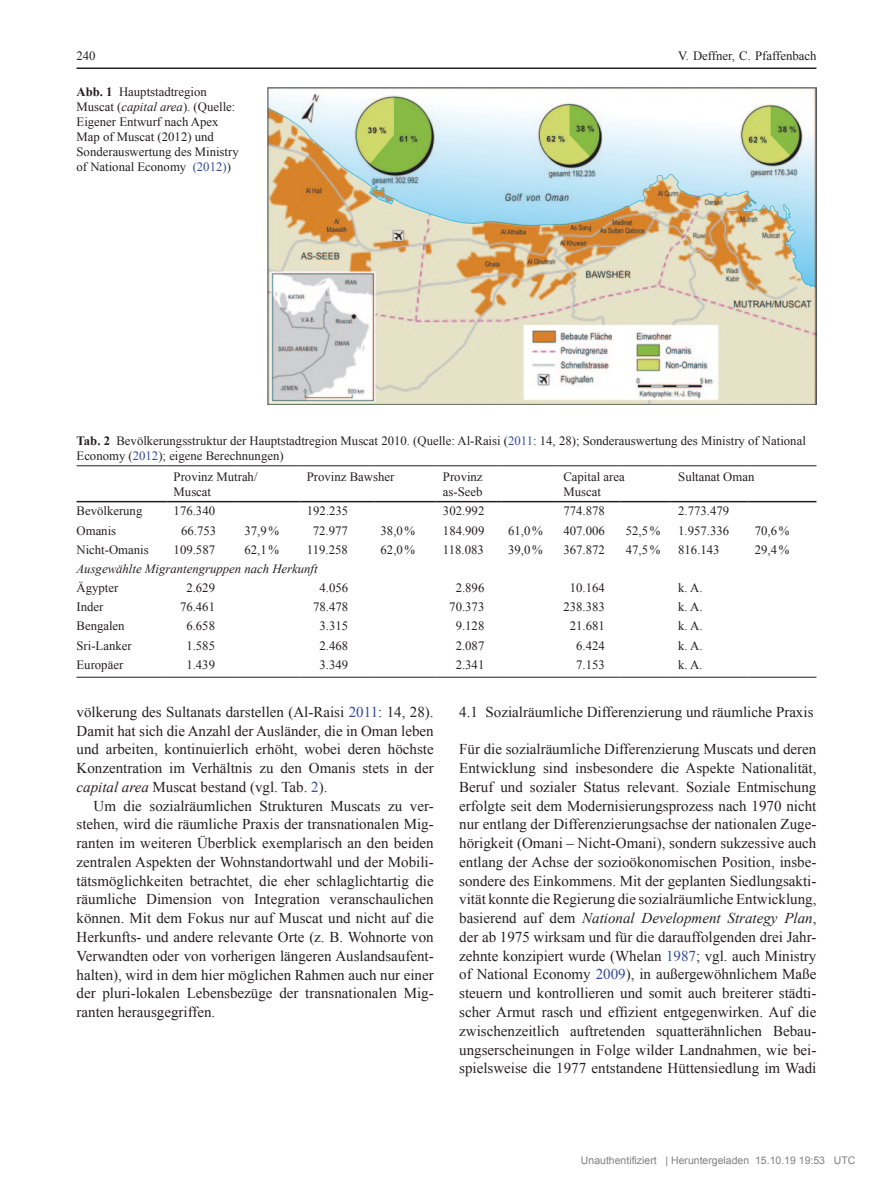
<style>
.page{position:relative;width:893px;height:1187px;background:#fff}
.page>*{position:absolute;margin:0;border:0;box-sizing:border-box;transform-origin:0 0}
.t1{font:15px/18.8px "Times New Roman";color:#231f20;text-align:justify}
.t2{font:12.75px/15px "Times New Roman";color:#231f20}
.t3{font:italic 12.75px "Times New Roman";color:#231f20}
.t4{font:10.5px "Arial";color:#808080}
.s1{font-weight:700}
.s2{font-style:italic}
.s3{color:#324a97}
</style>
<div class="page">
<hr style="left:77px;top:67px;width:739px;height:2px;background:#231f20">
<img style="left:268px;top:87px;width:548px;height:317px">
<hr style="left:77px;top:501px;width:90px;height:1px;background:#231f20">
<hr style="left:167px;top:501px;width:71px;height:1px;background:#231f20">
<hr style="left:238px;top:501px;width:62px;height:1px;background:#231f20">
<hr style="left:300px;top:501px;width:74px;height:1px;background:#231f20">
<hr style="left:374px;top:501px;width:63px;height:1px;background:#231f20">
<hr style="left:437px;top:501px;width:65px;height:1px;background:#231f20">
<hr style="left:502px;top:501px;width:55px;height:1px;background:#231f20">
<hr style="left:557px;top:501px;width:62px;height:1px;background:#231f20">
<hr style="left:619px;top:501px;width:53px;height:1px;background:#231f20">
<hr style="left:672px;top:501px;width:76px;height:1px;background:#231f20">
<hr style="left:748px;top:501px;width:68px;height:1px;background:#231f20">
<hr style="left:77px;top:676px;width:90px;height:1px;background:#231f20">
<hr style="left:167px;top:676px;width:71px;height:1px;background:#231f20">
<hr style="left:238px;top:676px;width:62px;height:1px;background:#231f20">
<hr style="left:300px;top:676px;width:74px;height:1px;background:#231f20">
<hr style="left:374px;top:676px;width:63px;height:1px;background:#231f20">
<hr style="left:437px;top:676px;width:65px;height:1px;background:#231f20">
<hr style="left:502px;top:676px;width:55px;height:1px;background:#231f20">
<hr style="left:557px;top:676px;width:62px;height:1px;background:#231f20">
<hr style="left:619px;top:676px;width:53px;height:1px;background:#231f20">
<hr style="left:672px;top:676px;width:76px;height:1px;background:#231f20">
<hr style="left:748px;top:676px;width:68px;height:1px;background:#231f20">
<hr style="left:77px;top:465px;width:90px;height:1px;background:#231f20">
<hr style="left:167px;top:465px;width:71px;height:1px;background:#231f20">
<hr style="left:238px;top:465px;width:62px;height:1px;background:#231f20">
<hr style="left:300px;top:465px;width:74px;height:1px;background:#231f20">
<hr style="left:374px;top:465px;width:63px;height:1px;background:#231f20">
<hr style="left:437px;top:465px;width:65px;height:1px;background:#231f20">
<hr style="left:502px;top:465px;width:55px;height:1px;background:#231f20">
<hr style="left:557px;top:465px;width:62px;height:1px;background:#231f20">
<hr style="left:619px;top:465px;width:53px;height:1px;background:#231f20">
<hr style="left:672px;top:465px;width:76px;height:1px;background:#231f20">
<hr style="left:748px;top:465px;width:68px;height:1px;background:#231f20">
<p class="t2" style="left:77px;top:48px;width:21px">240</p>
<p class="t2" style="left:678px;top:48px;width:140px">V. Deffner, C. Pfaffenbach</p>
<p class="t2" style="left:77px;top:84px;width:164px"><span class="s1">Abb. 1</span> Hauptstadtregion<br>Muscat (<span class="s2">capital area</span>). (Quelle:<br>Eigener Entwurf nach Apex<br>Map of Muscat (2012) und<br>Sonderauswertung des Ministry of National Economy <span class="s3">(2012)</span>)</p>
<p class="t2" style="left:77px;top:433px;width:731px"><span class="s1">Tab. 2</span> Bevölkerungsstruktur der Hauptstadtregion Muscat 2010. (Quelle: Al-Raisi (<span class="s3">2011</span>: 14, 28); Sonderauswertung des Ministry of National<br>Economy (<span class="s3">2012</span>); eigene Berechnungen)</p>
<p class="t2" style="left:174px;top:468px;width:85px">Provinz Mutrah/<br>Muscat</p>
<p class="t2" style="left:307px;top:468px;width:89px">Provinz Bawsher</p>
<p class="t2" style="left:443px;top:468px;width:41px">Provinz as-Seeb</p>
<p class="t2" style="left:563px;top:468px;width:63px">Capital area<br>Muscat</p>
<p class="t2" style="left:678px;top:468px;width:78px">Sultanat Oman</p>
<p class="t2" style="left:77px;top:503px;width:67px">Bevölkerung</p>
<p class="t2" style="left:174px;top:503px;width:43px">176.340</p>
<p class="t2" style="left:307px;top:503px;width:43px">192.235</p>
<p class="t2" style="left:443px;top:503px;width:43px">302.992</p>
<p class="t2" style="left:563px;top:503px;width:43px">774.878</p>
<p class="t2" style="left:678px;top:503px;width:52px">2.773.479</p>
<p class="t2" style="left:77px;top:522px;width:41px">Omanis</p>
<p class="t2" style="left:181px;top:522px;width:37px">66.753</p>
<p class="t2" style="left:244px;top:522px;width:36px">37,9%</p>
<p class="t2" style="left:313px;top:522px;width:37px">72.977</p>
<p class="t2" style="left:381px;top:522px;width:36px">38,0%</p>
<p class="t2" style="left:443px;top:522px;width:43px">184.909</p>
<p class="t2" style="left:508px;top:522px;width:36px">61,0%</p>
<p class="t2" style="left:563px;top:522px;width:43px">407.006</p>
<p class="t2" style="left:626px;top:522px;width:36px">52,5%</p>
<p class="t2" style="left:678px;top:522px;width:52px">1.957.336</p>
<p class="t2" style="left:755px;top:522px;width:36px">70,6%</p>
<p class="t2" style="left:77px;top:542px;width:74px">Nicht-Omanis</p>
<p class="t2" style="left:174px;top:542px;width:43px">109.587</p>
<p class="t2" style="left:244px;top:542px;width:36px">62,1%</p>
<p class="t2" style="left:307px;top:542px;width:42px">119.258</p>
<p class="t2" style="left:381px;top:542px;width:36px">62,0%</p>
<p class="t2" style="left:443px;top:542px;width:42px">118.083</p>
<p class="t2" style="left:508px;top:542px;width:36px">39,0%</p>
<p class="t2" style="left:563px;top:542px;width:43px">367.872</p>
<p class="t2" style="left:626px;top:542px;width:36px">47,5%</p>
<p class="t2" style="left:678px;top:542px;width:43px">816.143</p>
<p class="t2" style="left:755px;top:542px;width:36px">29,4%</p>
<p class="t3" style="left:77px;top:560px;width:243px">Ausgewählte Migrantengruppen nach Herkunft</p>
<p class="t2" style="left:77px;top:580px;width:43px">Ägypter</p>
<p class="t2" style="left:186px;top:580px;width:30px">2.629</p>
<p class="t2" style="left:320px;top:580px;width:30px">4.056</p>
<p class="t2" style="left:456px;top:580px;width:30px">2.896</p>
<p class="t2" style="left:570px;top:580px;width:37px">10.164</p>
<p class="t2" style="left:678px;top:580px;width:26px">k. A.</p>
<p class="t2" style="left:77px;top:599px;width:28px">Inder</p>
<p class="t2" style="left:180px;top:599px;width:37px">76.461</p>
<p class="t2" style="left:313px;top:599px;width:37px">78.478</p>
<p class="t2" style="left:449px;top:599px;width:37px">70.373</p>
<p class="t2" style="left:563px;top:599px;width:43px">238.383</p>
<p class="t2" style="left:678px;top:599px;width:26px">k. A.</p>
<p class="t2" style="left:77px;top:618px;width:50px">Bengalen</p>
<p class="t2" style="left:186px;top:618px;width:30px">6.658</p>
<p class="t2" style="left:320px;top:618px;width:30px">3.315</p>
<p class="t2" style="left:456px;top:618px;width:30px">9.128</p>
<p class="t2" style="left:570px;top:618px;width:37px">21.681</p>
<p class="t2" style="left:678px;top:618px;width:26px">k. A.</p>
<p class="t2" style="left:77px;top:637px;width:57px">Sri-Lanker</p>
<p class="t2" style="left:186px;top:637px;width:30px">1.585</p>
<p class="t2" style="left:320px;top:637px;width:30px">2.468</p>
<p class="t2" style="left:456px;top:637px;width:30px">2.087</p>
<p class="t2" style="left:576px;top:637px;width:30px">6.424</p>
<p class="t2" style="left:678px;top:637px;width:26px">k. A.</p>
<p class="t2" style="left:77px;top:656px;width:48px">Europäer</p>
<p class="t2" style="left:186px;top:656px;width:30px">1.439</p>
<p class="t2" style="left:320px;top:656px;width:30px">3.349</p>
<p class="t2" style="left:456px;top:656px;width:30px">2.341</p>
<p class="t2" style="left:576px;top:656px;width:30px">7.153</p>
<p class="t2" style="left:678px;top:656px;width:26px">k. A.</p>
<p class="t1" style="left:77px;top:702px;width:359px">völkerung des Sultanats darstellen (Al-Raisi <span class="s3">2011</span>: 14, 28).<br>Damit hat sich die Anzahl der Ausländer, die in Oman leben und arbeiten, kontinuierlich erhöht, wobei deren höchste Konzentration im Verhältnis zu den Omanis stets in der <span class="s2">capital area</span> Muscat bestand (vgl. Tab. <span class="s3">2</span>).</p>
<p class="t1" style="left:77px;top:796px;width:359px;text-indent:17px">Um die sozialräumlichen Strukturen Muscats zu ver&shy;stehen, wird die räumliche Praxis der transnationalen Mig&shy;ranten im weiteren Überblick exemplarisch an den beiden zentralen Aspekten der Wohnstandortwahl und der Mobili&shy;tätsmöglichkeiten betrachtet, die eher schlaglichtartig die räumliche Dimension von Integration veranschaulichen können. Mit dem Fokus nur auf Muscat und nicht auf die Herkunfts- und andere relevante Orte (z. B. Wohnorte von Verwandten oder von vorherigen längeren Auslandsaufent&shy;halten), wird in dem hier möglichen Rahmen auch nur einer der pluri-lokalen Lebensbezüge der transnationalen Mig&shy;ranten herausgegriffen.</p>
<p class="t1" style="left:459px;top:702px;width:356px">4.1 S ozialräumliche Differenzierung und räumliche Praxis</p>
<p class="t1" style="left:459px;top:739px;width:359px">Für die sozialräumliche Differenzierung Muscats und deren Entwicklung sind insbesondere die Aspekte Nationalität, Beruf und sozialer Status relevant. Soziale Entmischung erfolgte seit dem Modernisierungsprozess nach 1970 nicht nur entlang der Differenzierungsachse der nationalen Zuge&shy;hörigkeit (Omani – Nicht-Omani), sondern sukzessive auch entlang der Achse der sozioökonomischen Position, insbe&shy;sondere des Einkommens. Mit der geplanten Siedlungsakti&shy;vität konnte die Regierung die sozialräumliche Entwicklung, basierend auf dem <span class="s2">National Development Strategy Plan</span>, der ab 1975 wirksam und für die darauffolgenden drei Jahr&shy;zehnte konzipiert wurde (Whelan <span class="s3">1987</span>; vgl. auch Ministry of National Economy <span class="s3">2009</span>), in außergewöhnlichem Maße steuern und kontrollieren und somit auch breiterer städti&shy;scher Armut rasch und effizient entgegenwirken. Auf die zwischenzeitlich auftretenden squatterähnlichen Bebau&shy;ungserscheinungen in Folge wilder Landnahmen, wie bei&shy;spielsweise die 1977 entstandene Hüttensiedlung im Wadi</p>
<p class="t4" style="left:581px;top:1156px;width:276px">Unauthentifiziert | Heruntergeladen 15.10.19 19:53 UTC</p>
</div>
